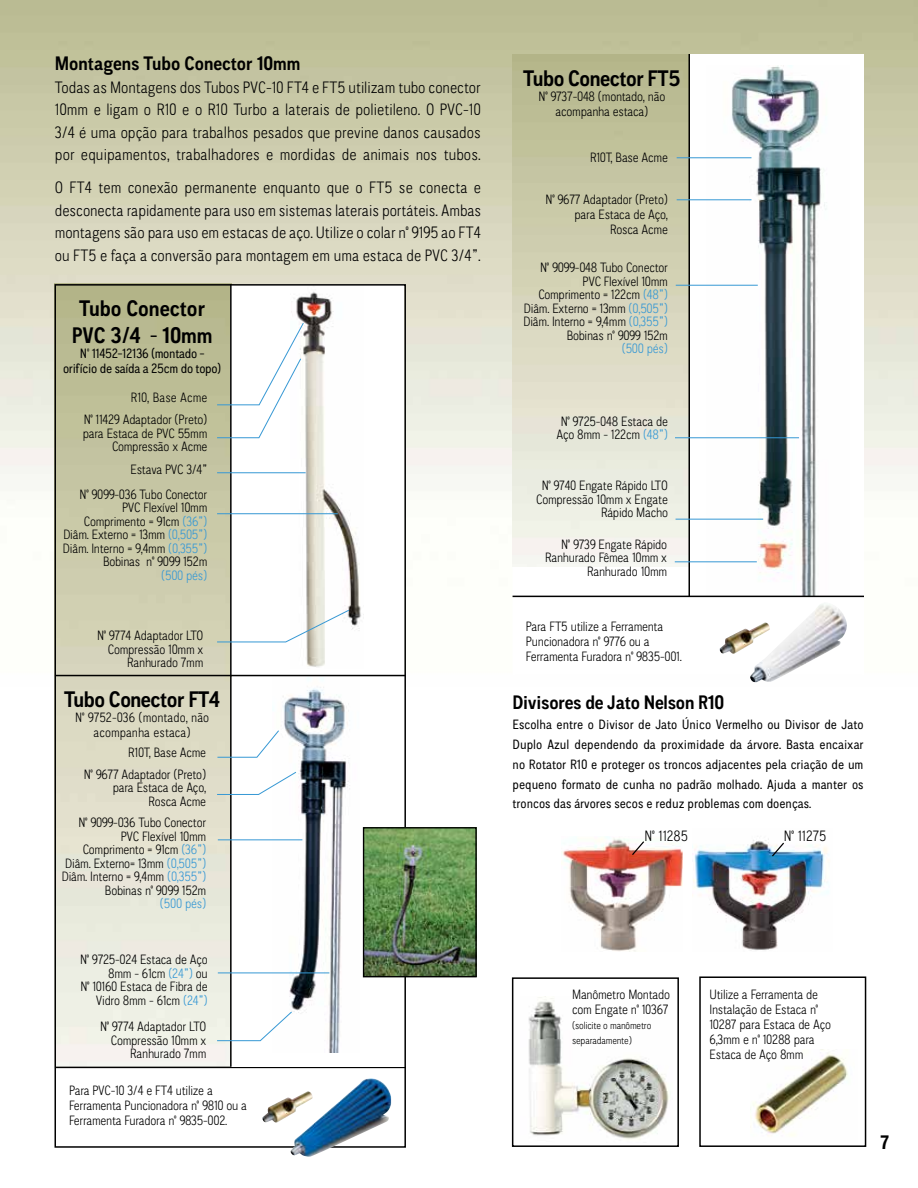
<style>
.page{position:relative;width:918px;height:1188px;background:#fff}
.page>*{position:absolute;margin:0;border:0;box-sizing:border-box;transform-origin:0 0}
.t1{font:700 22.5px "CA Normal";letter-spacing:-.02em;color:#000}
.t2{font:700 22.5px/27px "CA Normal";color:#000;text-align:center}
.t3{font:700 19.5px "CA Normal";letter-spacing:-.005em;color:#000}
.t4{font:300 16.5px/22.5px "CA Normal";color:#000;text-align:justify}
.t5{font:300 15px "CA Normal";color:#000}
.t6{font:300 13.5px/13.5px "CA Normal";letter-spacing:-.02em;color:#000;text-align:right}
.t7{font:13.5px/19.8px "CA Normal";color:#000;text-align:justify}
.t8{font:300 13.5px/15px "CA Normal";color:#000;text-align:center}
.t9{font:13.5px/15px "CA Normal";letter-spacing:-.02em;color:#000;text-align:center}
.t10{font:300 13.5px "CA Normal";letter-spacing:-.02em;color:#3698d4}
.t11{font:300 10.5px/15px "CA Normal";letter-spacing:-.02em;color:#000}
.s1{color:#3698d4}
</style>
<div class="page">
<img style="left:0;top:0;width:918px;height:686px">
<svg style="left:513px;top:54px;width:351px;height:622px"></svg>
<img style="left:707px;top:66px;width:143px;height:530px">
<hr style="left:688px;top:54px;width:2px;height:542px;background:#000">
<hr style="left:676px;top:285px;width:82px;height:1px;background:#3698d4">
<hr style="left:675px;top:437px;width:124px;height:1px;background:#3698d4">
<hr style="left:675px;top:561px;width:82px;height:1px;background:#3698d4">
<img style="left:720px;top:628px;width:30px;height:26px">
<hr style="left:677px;top:199px;width:74px;height:1px;background:#3698d4">
<hr style="left:677px;top:157px;width:74px;height:1px;background:#3698d4">
<img style="left:750px;top:604px;width:98px;height:79px">
<hr style="left:513px;top:596px;width:351px;height:1px;background:#000">
<hr style="left:676px;top:519px;width:87px;height:1px;background:#3698d4">
<div style="left:699px;top:976px;width:167px;height:171px;border:2px solid #000"></div>
<div style="left:512px;top:977px;width:167px;height:170px;border:2px solid #000"></div>
<img style="left:528px;top:996px;width:141px;height:144px">
<img style="left:752px;top:1053px;width:96px;height:83px">
<img style="left:693px;top:839px;width:136px;height:112px">
<img style="left:562px;top:836px;width:121px;height:115px">
<svg style="left:631px;top:840px;width:14px;height:16px"></svg>
<svg style="left:771px;top:841px;width:14px;height:17px"></svg>
<img style="left:58px;top:287px;width:172px;height:780px">
<hr style="left:56px;top:1067px;width:350px;height:1px;background:#000">
<div style="left:234px;top:285px;width:169px;height:389px;background:#fff"></div>
<img style="left:291px;top:291px;width:70px;height:376px">
<div style="left:231px;top:677px;width:174px;height:390px;background:#fff"></div>
<hr style="left:230px;top:284px;width:2px;height:783px;background:#000">
<hr style="left:55px;top:675px;width:350px;height:1px;background:#000">
<div style="left:55px;top:284px;width:351px;height:864px;border:2px solid #000"></div>
<img style="left:272px;top:677px;width:78px;height:376px">
<svg style="left:216px;top:322px;width:88px;height:116px"></svg>
<svg style="left:217px;top:730px;width:63px;height:28px"></svg>
<svg style="left:216px;top:771px;width:81px;height:24px"></svg>
<hr style="left:217px;top:513px;width:121px;height:1px;background:#3698d4">
<hr style="left:217px;top:472px;width:89px;height:1px;background:#3698d4">
<img style="left:263px;top:1097px;width:27px;height:26px">
<img style="left:290px;top:1078px;width:101px;height:79px">
<hr style="left:218px;top:973px;width:111px;height:1px;background:#3698d4">
<svg style="left:216px;top:1011px;width:77px;height:30px"></svg>
<hr style="left:218px;top:839px;width:84px;height:1px;background:#3698d4">
<img style="left:365px;top:829px;width:110px;height:146px">
<div style="left:363px;top:827px;width:114px;height:150px;border:1px solid #000"></div>
<svg style="left:216px;top:609px;width:134px;height:34px"></svg>
<h2 class="t3" style="left:55px;top:50px;width:247px">Montagens Tubo Conector 10mm</h2>
<p class="t4" style="left:55px;top:75px;width:428px">Todas as Montagens dos Tubos PVC-10 FT4 e FT5 utilizam tubo conector 10mm e ligam o R10 e o R10 Turbo a laterais de polietileno. O PVC-10<br>3/4 é uma opção para trabalhos pesados que previne danos causados por equipamentos, trabalhadores e mordidas de animais nos tubos.</p>
<p class="t4" style="left:55px;top:176px;width:428px">O FT4 tem conexão permanente enquanto que o FT5 se conecta e desconecta rapidamente para uso em sistemas laterais portáteis. Ambas montagens são para uso em estacas de aço. Utilize o colar nº 9195 ao FT4 ou FT5 e faça a conversão para montagem em uma estaca de PVC 3/4”.</p>
<h1 class="t2" style="left:72px;top:294px;width:142px">Tubo Conector<br>PVC 3/4 - 10mm</h1>
<p class="t9" style="left:63px;top:346px;width:160px">Nº 11452-12136 (montado - orifício de saída a 25cm do topo)</p>
<p class="t8" style="left:131px;top:390px;width:78px">R10, Base Acme</p>
<p class="t6" style="left:83px;top:412px;width:126px">Nº 11429 Adaptador (Preto) para Estaca de PVC 55mm<br>Compressão x Acme</p>
<p class="t6" style="left:130px;top:463px;width:78px">Estava PVC 3/4”</p>
<p class="t6" style="left:63px;top:487px;width:146px">Nº 9099-036 Tubo Conector<br>PVC Flexível 10mm<br>Comprimento = 91cm <span class="s1">(36”)<br></span>Diâm. Externo = 13mm <span class="s1">(0,505”)<br></span>Diâm. Interno = 9,4mm <span class="s1">(0,355”)<br></span>Bobinas nº 9099 152m</p>
<p class="t10" style="left:161px;top:566px;width:48px">(500 pés)</p>
<p class="t6" style="left:97px;top:629px;width:108px">Nº 9774 Adaptador LTO<br>Compressão 10mm x<br>Ranhurado 7mm</p>
<h1 class="t1" style="left:64px;top:683px;width:158px">Tubo Conector FT4</h1>
<p class="t8" style="left:75px;top:709px;width:136px">Nº 9752-036 (montado, não acompanha estaca)</p>
<p class="t6" style="left:128px;top:746px;width:79px">R10T, Base Acme</p>
<p class="t6" style="left:84px;top:767px;width:124px">Nº 9677 Adaptador (Preto) para Estaca de Aço,<br>Rosca Acme</p>
<p class="t6" style="left:62px;top:816px;width:146px">Nº 9099-036 Tubo Conector<br>PVC Flexível 10mm<br>Comprimento = 91cm <span class="s1">(36”)<br></span>Diâm. Externo= 13mm <span class="s1">(0,505”)<br></span>Diâm. Interno = 9,4mm <span class="s1">(0,355”)<br></span>Bobinas nº 9099 152m</p>
<p class="t10" style="left:160px;top:895px;width:48px">(500 pés)</p>
<p class="t6" style="left:80px;top:952px;width:129px">Nº 9725-024 Estaca de Aço<br>8mm - 61cm <span class="s1">(24”)</span> ou<br>Nº 10160 Estaca de Fibra de<br>Vidro 8mm - 61cm <span class="s1">(24”)</span></p>
<p class="t6" style="left:100px;top:1020px;width:108px">Nº 9774 Adaptador LTO<br>Compressão 10mm x<br>Ranhurado 7mm</p>
<p class="t6" style="left:69px;top:1082px;width:180px;line-height:15px;text-align:left">Para PVC-10 3/4 e FT4 utilize a<br>Ferramenta Puncionadora nº 9810 ou a<br>Ferramenta Furadora nº 9835-002.</p>
<h1 class="t1" style="left:523px;top:63px;width:159px">Tubo Conector FT5</h1>
<p class="t6" style="left:539px;top:89px;width:128px;line-height:15px;text-align:center">Nº 9737-048 (montado, não acompanha estaca)</p>
<p class="t6" style="left:590px;top:151px;width:79px">R10T, Base Acme</p>
<p class="t6" style="left:546px;top:192px;width:124px;line-height:15px">Nº 9677 Adaptador (Preto) para Estaca de Aço,<br>Rosca Acme</p>
<p class="t6" style="left:524px;top:261px;width:146px">Nº 9099-048 Tubo Conector<br>PVC Flexível 10mm<br>Comprimento = 122cm <span class="s1">(48”)<br></span>Diâm. Externo = 13mm <span class="s1">(0,505”)<br></span>Diâm. Interno = 9,4mm <span class="s1">(0,355”)<br></span>Bobinas nº 9099 152m</p>
<p class="t10" style="left:622px;top:340px;width:48px">(500 pés)</p>
<p class="t6" style="left:556px;top:414px;width:113px;text-align:center">Nº 9725-048 Estaca de<br>Aço 8mm - 122cm <span class="s1">(48”)</span></p>
<p class="t6" style="left:536px;top:478px;width:133px">Nº 9740 Engate Rápido LTO<br>Compressão 10mm x Engate<br>Rápido Macho</p>
<p class="t6" style="left:545px;top:537px;width:123px">Nº 9739 Engate Rápido<br>Ranhurado Fêmea 10mm x<br>Ranhurado 10mm</p>
<p class="t6" style="left:526px;top:619px;width:157px;line-height:15px;text-align:left">Para FT5 utilize a Ferramenta<br>Puncionadora nº 9776 ou a<br>Ferramenta Furadora nº 9835-001.</p>
<h2 class="t3" style="left:513px;top:689px;width:213px">Divisores de Jato Nelson R10</h2>
<p class="t7" style="left:513px;top:714px;width:353px">Escolha entre o Divisor de Jato Único Vermelho ou Divisor de Jato Duplo Azul dependendo da proximidade da árvore. Basta encaixar no Rotator R10 e proteger os troncos adjacentes pela criação de um pequeno formato de cunha no padrão molhado. Ajuda a manter os troncos das árvores secos e reduz problemas com doenças.</p>
<p class="t5" style="left:644px;top:826px;width:45px">Nº 11285</p>
<p class="t5" style="left:784px;top:826px;width:44px">Nº 11275</p>
<p class="t6" style="left:572px;top:986px;width:99px;line-height:15px;text-align:left">Manômetro Montado com Engate nº 10367</p>
<p class="t11" style="left:572px;top:1017px;width:81px">(solicite o manômetro separadamente)</p>
<p class="t6" style="left:710px;top:987px;width:123px;line-height:15px;text-align:left">Utilize a Ferramenta de<br>Instalação de Estaca nº<br>10287 para Estaca de Aço<br>6,3mm e nº 10288 para<br>Estaca de Aço 8mm</p>
<h2 class="t3" style="left:880px;top:1128px;width:10px">7</h2>
</div>
